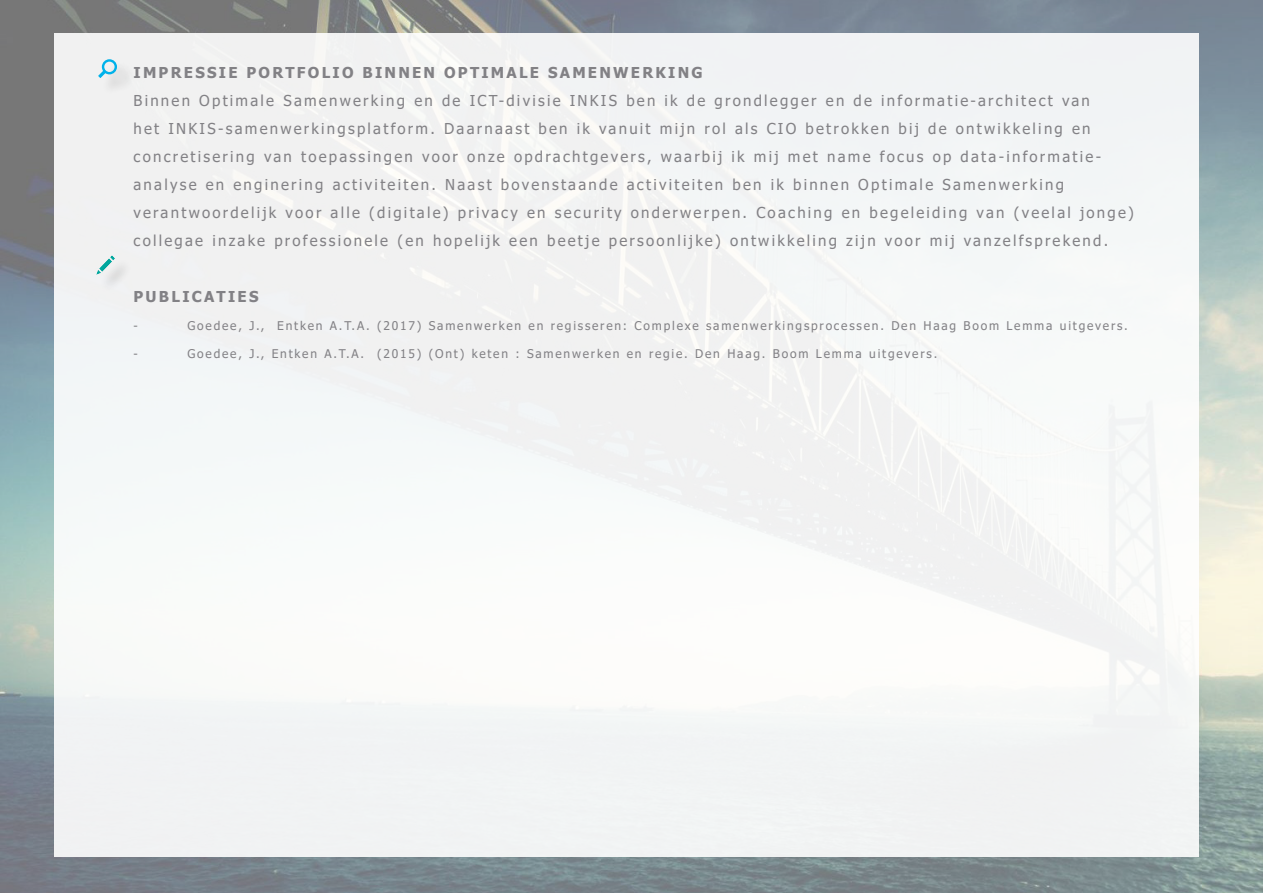
<style>
.page{position:relative;width:1263px;height:893px;background:#fff}
.page>*{position:absolute;margin:0;border:0;box-sizing:border-box;transform-origin:0 0}
.Pull_Text{font:15px/27.9px "Tahoma";letter-spacing:.15em;color:#828185}
.Pull_Text-2{font:700 15px "Tahoma";letter-spacing:.15em;color:#828185}
.Pull_Text-3{font:12px "Tahoma";letter-spacing:.15em;color:#828185}
</style>
<div class="page">
<img style="left:1px;top:0;width:1262px;height:893px">
<div style="left:54px;top:33px;width:1144px;height:824px;background:#f2f4f5"></div>
<div style="left:102px;top:62px;width:33px;height:34px;background:#ececec"></div>
<svg style="left:98px;top:59px;width:19px;height:19px"></svg>
<div style="left:100px;top:259px;width:33px;height:34px;background:#231f20;opacity:.2"></div>
<div style="left:94px;top:255px;width:22px;height:22px;background:#231f20;opacity:.5"></div>
<p class="Pull_Text-2" style="left:134px;top:62px;width:571px">IMPRESSIE PORTFOLIO BINNEN OPTIMALE SAMENWERKING</p>
<p class="Pull_Text" style="left:134px;top:88px;width:1002px">Binnen Optimale Samenwerking en de ICT-divisie INKIS ben ik de grondlegger en de informatie-architect van<br>het INKIS-samenwerkingsplatform. Daarnaast ben ik vanuit mijn rol als CIO betrokken bij de ontwikkeling en concretisering van toepassingen voor onze opdrachtgevers, waarbij ik mij met name focus op data-informatie&shy;analyse en enginering activiteiten. Naast bovenstaande activiteiten ben ik binnen Optimale Samenwerking verantwoordelijk voor alle (digitale) privacy en security onderwerpen. Coaching en begeleiding van (veelal jonge) collegae inzake professionele (en hopelijk een beetje persoonlijke) ontwikkeling zijn voor mij vanzelfsprekend.</p>
<p class="Pull_Text-2" style="left:134px;top:286px;width:126px">PUBLICATIES</p>
<p class="Pull_Text-3" style="left:134px;top:317px;width:6px">-</p>
<p class="Pull_Text-3" style="left:188px;top:317px;width:942px">Goedee, J., Entken A.T.A. (2017) Samenwerken en regisseren: Complexe samenwerkingsprocessen. Den Haag Boom Lemma uitgevers.</p>
<p class="Pull_Text-3" style="left:134px;top:345px;width:6px">-</p>
<p class="Pull_Text-3" style="left:188px;top:345px;width:751px">Goedee, J., Entken A.T.A. (2015) (Ont) keten : Samenwerken en regie. Den Haag. Boom Lemma uitgevers.</p>
</div>
